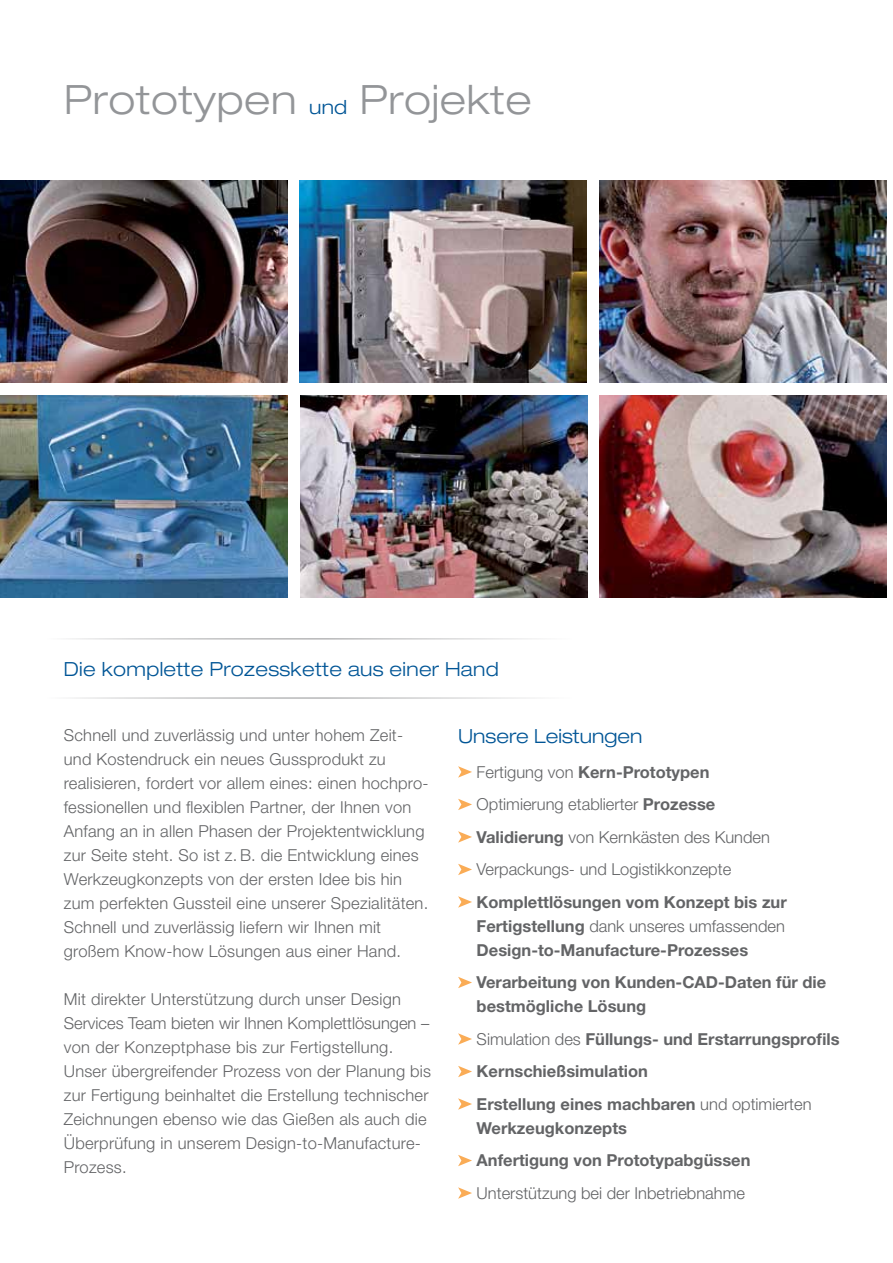
<style>
.page{position:relative;width:893px;height:1263px;background:#fff}
.page>*{position:absolute;margin:0;border:0;box-sizing:border-box;transform-origin:0 0}
.t1{font:300 expanded 40.5px "Helvetica Neue LT Pro";letter-spacing:.015em;color:#939598}
.t2{font:300 expanded 19.5px "Helvetica Neue LT Pro";letter-spacing:.015em;color:#005596}
.t3{font:300 16.5px/24px "Helvetica Neue LT Pro";letter-spacing:.015em;color:#636466}
.t4{font:700 16.5px/24px "Helvetica Neue LT Pro";color:#636466}
.s1{font-size:19.5px;color:#005596}
.s2{font-weight:700}
.s3{font-weight:300}
</style>
<div class="page">
<img style="left:0;top:181px;width:287px;height:202px">
<img style="left:300px;top:181px;width:287px;height:202px">
<img style="left:599px;top:396px;width:287px;height:202px">
<img style="left:0;top:396px;width:287px;height:202px">
<img style="left:301px;top:396px;width:287px;height:202px">
<img style="left:599px;top:181px;width:287px;height:202px">
<svg style="left:458px;top:766px;width:14px;height:12px"></svg>
<svg style="left:458px;top:799px;width:14px;height:11px"></svg>
<svg style="left:458px;top:831px;width:14px;height:12px"></svg>
<svg style="left:458px;top:864px;width:14px;height:11px"></svg>
<svg style="left:458px;top:896px;width:14px;height:12px"></svg>
<svg style="left:458px;top:977px;width:14px;height:11px"></svg>
<svg style="left:458px;top:1033px;width:14px;height:12px"></svg>
<svg style="left:458px;top:1066px;width:14px;height:11px"></svg>
<svg style="left:458px;top:1098px;width:14px;height:12px"></svg>
<svg style="left:458px;top:1155px;width:14px;height:11px"></svg>
<svg style="left:458px;top:1187px;width:14px;height:12px"></svg>
<h1 class="t1" style="left:64px;top:75px;width:469px">Prototypen <span class="s1">und</span> Projekte</h1>
<p class="t2" style="left:64px;top:656px;width:436px">Die komplette Prozesskette aus einer Hand</p>
<p class="t3" style="left:64px;top:723px;width:366px">Schnell und zuverlässig und unter hohem Zeit&shy;und Kostendruck ein neues Gussprodukt zu realisieren, fordert vor allem eines: einen hochpro&shy;fessionellen und flexiblen Partner, der Ihnen von Anfang an in allen Phasen der Projektentwicklung zur Seite steht. So ist z.B. die Entwicklung eines Werkzeugkonzepts von der ersten Idee bis hin zum perfekten Gussteil eine unserer Spezialitäten.<br>Schnell und zuverlässig liefern wir Ihnen mit großem Know-how Lösungen aus einer Hand.</p>
<p class="t3" style="left:64px;top:987px;width:369px">Mit direkter Unterstützung durch unser Design Services Team bieten wir Ihnen Komplettlösungen – von der Konzeptphase bis zur Fertigstellung.<br>Unser übergreifender Prozess von der Planung bis zur Fertigung beinhaltet die Erstellung technischer Zeichnungen ebenso wie das Gießen als auch die Überprüfung in unserem Design-to-Manufacture-Prozess.</p>
<p class="t2" style="left:458px;top:724px;width:186px">Unsere Leistungen</p>
<p class="t3" style="left:477px;top:755px;width:295px;line-height:32.5px">Fertigung von <span class="s2">Kern-Prototypen </span>Optimierung etablierter <span class="s2">Prozesse Validierung</span> von Kernkästen des Kunden Verpackungs- und Logistikkonzepte</p>
<p class="t4" style="left:477px;top:889px;width:312px;text-align:justify">Komplettlösungen vom Konzept bis zur Fertigstellung <span class="s3">dank unseres umfassenden </span>Design-to-Manufacture-Prozesses</p>
<p class="t4" style="left:477px;top:970px;width:351px">Verarbeitung von Kunden-CAD-Daten für die bestmögliche Lösung</p>
<p class="t4" style="left:477px;top:1022px;width:364px;line-height:32.5px"><span class="s3">Simulation des</span> Füllungs- und Erstarrungsprofils<br>Kernschießsimulation<br>Erstellung eines machbaren <span class="s3">und optimierten</span></p>
<p class="t4" style="left:477px;top:1111px;width:275px;line-height:32.5px">Werkzeugkonzepts<br>Anfertigung von Prototypabgüssen</p>
<p class="t3" style="left:477px;top:1180px;width:270px">Unterstützung bei der Inbetriebnahme</p>
</div>
